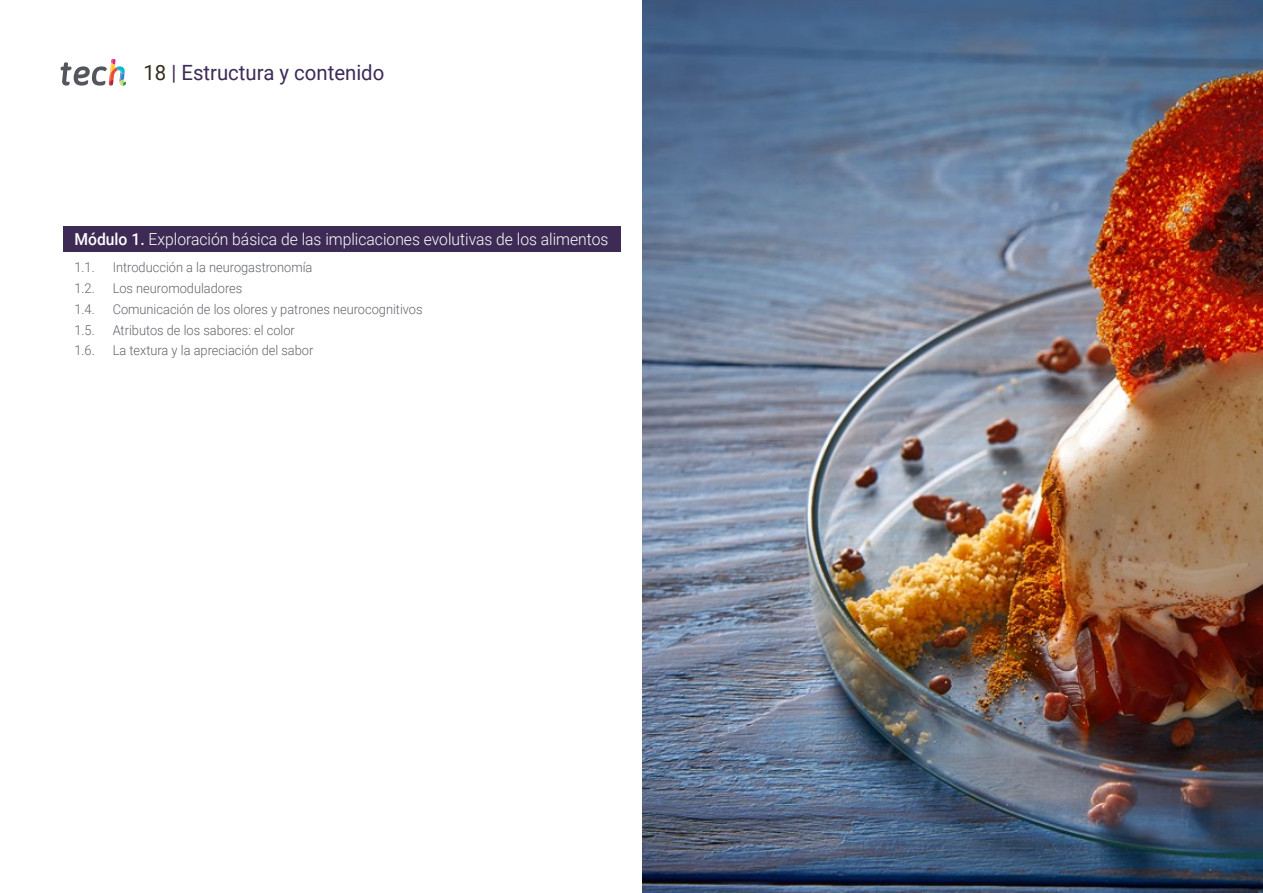
<style>
.page{position:relative;width:1263px;height:893px;background:#fff}
.page>*{position:absolute;margin:0;border:0;box-sizing:border-box;transform-origin:0 0}
.t1{font:21px "Roboto";color:#3d2b56}
.t2{font:300 16.5px "Roboto";color:#fff;scale:.95 1}
.t3{font:300 13.5px "Roboto";color:#61646a;scale:.95 1}
.s1{color:#312e20}
.s2{font-weight:500}
</style>
<div class="page">
<img style="left:642px;top:0;width:621px;height:893px">
<div style="left:63px;top:226px;width:558px;height:25px;background:#3d2b56"></div>
<svg style="left:61px;top:59px;width:65px;height:27px"></svg>
<h1 class="t1" style="left:144px;top:57px;width:242px"><span class="s1">18</span> | Estructura y contenido</h1>
<p class="t2" style="left:74px;top:228px;width:564px"><span class="s2">Módulo 1.</span> Exploración básica de las implicaciones evolutivas de los alimentos</p>
<p class="t3" style="left:74px;top:258px;width:23px">1.1.</p>
<p class="t3" style="left:113px;top:258px;width:212px">Introducción a la neurogastronomía</p>
<p class="t3" style="left:74px;top:279px;width:23px">1.2.</p>
<p class="t3" style="left:113px;top:279px;width:138px">Los neuromoduladores</p>
<p class="t3" style="left:74px;top:300px;width:23px">1.4.</p>
<p class="t3" style="left:113px;top:300px;width:328px">Comunicación de los olores y patrones neurocognitivos</p>
<p class="t3" style="left:74px;top:320px;width:23px">1.5.</p>
<p class="t3" style="left:113px;top:320px;width:193px">Atributos de los sabores: el color</p>
<p class="t3" style="left:74px;top:341px;width:23px">1.6.</p>
<p class="t3" style="left:113px;top:341px;width:213px">La textura y la apreciación del sabor</p>
</div>
